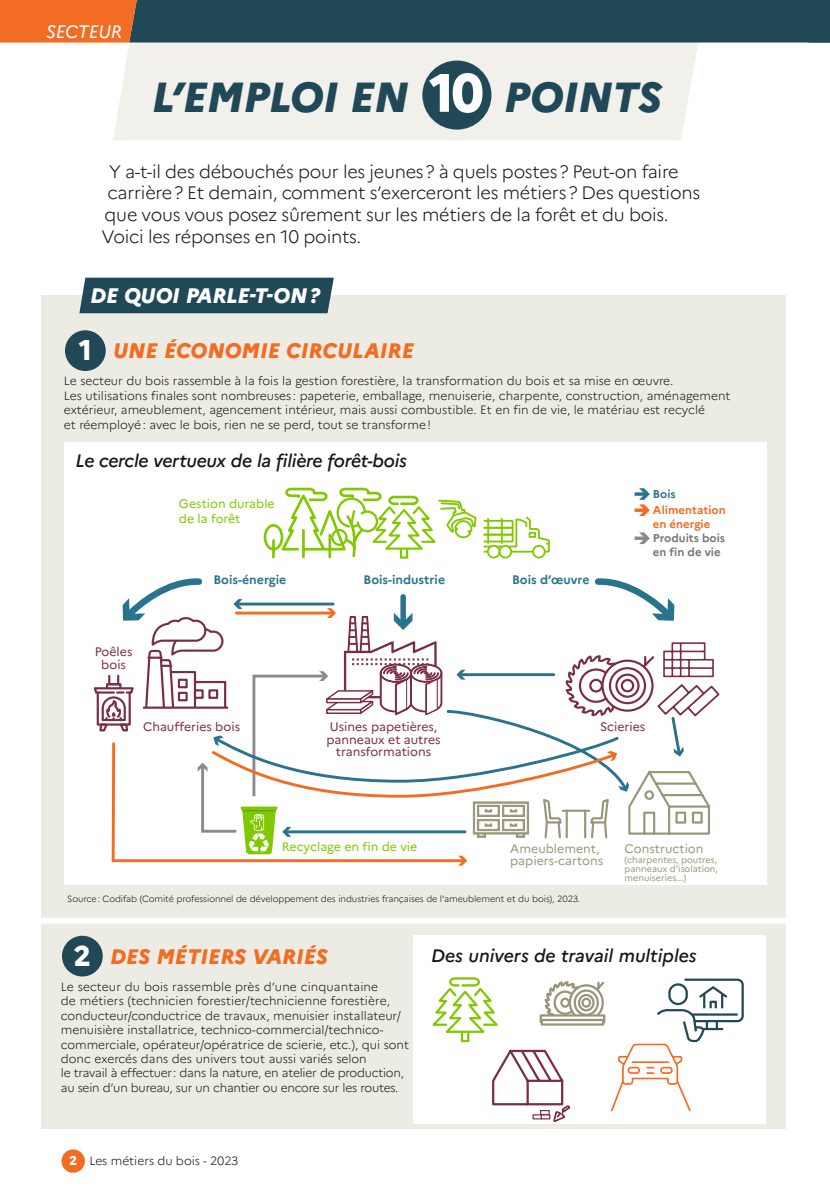
<style>
.page{position:relative;width:830px;height:1191px;background:#fff}
.page>*{position:absolute;margin:0;border:0;box-sizing:border-box;transform-origin:0 0}
.t1{font:italic 800 42px "Marianne";letter-spacing:-.01em;color:#214857}
.t2{font:italic 800 21px "Marianne";color:#f36c24}
.t3{font:italic 800 21px "Marianne";letter-spacing:-.01em;color:#fff}
.t4{font:300 18px "Marianne";letter-spacing:-.015em;color:#151616}
.t5{font:italic 500 18px "Marianne";letter-spacing:-.015em;color:#151616}
.t6{font:italic 18px "Marianne";letter-spacing:-.01em;color:#fff}
.t7{font:12.3px/12.3px "Marianne";color:#7a2d46;text-align:center}
.t8{font:12.3px/14.9px "Marianne";color:#80c800}
.t9{font:12.3px/12.3px "Marianne";color:#989679}
.t10{font:700 12.3px "Marianne";color:#29738d}
.t11{font:300 12px/14.4px "Marianne";color:#151616}
.t12{font:700 11.4px/13.6px "Marianne";color:#747574}
.t13{font:700 11.4px/13.6px "Marianne";color:#f36c24}
.t14{font:700 11.4px "Marianne";color:#29738d}
.t15{font:300 9px "Marianne";letter-spacing:-.01em;color:#151616}
.t16{font:9px/9px "Marianne";color:#989679;text-align:justify}
.s1{font-style:normal;font-size:54px;color:#fff}
.s2{font-style:normal;font-size:28.5px;color:#fff}
.s3{font-weight:800;font-size:12.75px;color:#fff}
</style>
<div class="page">
<div style="left:61px;top:1149px;width:24px;height:23px;background:#f36c24;border-radius:50%"></div>
<div style="left:113px;top:43px;width:585px;height:97px;background:#f1f0ea"></div>
<div style="left:41px;top:295px;width:744px;height:833px;background:#edece4"></div>
<div style="left:24px;top:917px;width:771px;height:6px;background:#fff"></div>
<div style="left:64px;top:442px;width:701px;height:442px;background:#fff"></div>
<svg style="left:93px;top:487px;width:627px;height:378px"></svg>
<div style="left:413px;top:935px;width:352px;height:188px;background:#fff"></div>
<div style="left:422px;top:61px;width:69px;height:69px;background:#214857;border-radius:50%"></div>
<div style="left:79px;top:278px;width:254px;height:35px;background:#214857"></div>
<div style="left:65px;top:330px;width:41px;height:41px;background:#214857;border-radius:50%"></div>
<div style="left:62px;top:935px;width:41px;height:41px;background:#214857;border-radius:50%"></div>
<svg style="left:428px;top:977px;width:316px;height:147px"></svg>
<svg style="left:0;top:0;width:830px;height:43px;background:#444f50"></svg>
<h3 class="t6" style="left:46px;top:26px;width:78px">SECTEUR</h3>
<h1 class="t1" style="left:152px;top:82px;width:511px">L’EMPLOI EN <span class="s1">10</span> POINTS</h1>
<h3 class="t4" style="left:109px;top:165px;width:570px">Y a-t-il des débouchés pour les jeunes? à quels postes? Peut-on faire</h3>
<h3 class="t4" style="left:108px;top:187px;width:593px">carrière? Et demain, comment s’exerceront les métiers? Des questions</h3>
<h3 class="t4" style="left:105px;top:208px;width:565px">que vous vous posez sûrement sur les métiers de la forêt et du bois.</h3>
<h3 class="t4" style="left:102px;top:230px;width:261px">Voici les réponses en 10 points.</h3>
<h2 class="t3" style="left:90px;top:288px;width:231px">DE QUOI PARLE-T-ON?</h2>
<h2 class="t2" style="left:79px;top:343px;width:336px"><span class="s2">1</span> UNE ÉCONOMIE CIRCULAIRE</h2>
<p class="t11" style="left:64px;top:375px;width:668px">Le secteur du bois rassemble à la fois la gestion forestière, la transformation du bois et sa mise en œuvre.<br>Les utilisations finales sont nombreuses : papeterie, emballage, menuiserie, charpente, construction, aménagement extérieur, ameublement, agencement intérieur, mais aussi combustible. Et en fin de vie, le matériau est recyclé<br>et réemployé: avec le bois, rien ne se perd, tout se transforme!</p>
<h3 class="t5" style="left:75px;top:453px;width:333px">Le cercle vertueux de la filière forêt-bois</h3>
<p class="t8" style="left:179px;top:498px;width:97px">Gestion durable de la forêt</p>
<p class="t10" style="left:213px;top:575px;width:74px">Bois-énergie</p>
<p class="t7" style="left:95px;top:647px;width:39px">Poêles bois</p>
<p class="t7" style="left:143px;top:722px;width:98px">Chaufferies bois</p>
<p class="t10" style="left:363px;top:575px;width:83px">Bois-industrie</p>
<p class="t7" style="left:326px;top:722px;width:115px">Usines papetières, panneaux et autres transformations</p>
<p class="t8" style="left:281px;top:841px;width:137px">Recyclage en fin de vie</p>
<p class="t10" style="left:511px;top:575px;width:79px">Bois d’œuvre</p>
<p class="t14" style="left:652px;top:490px;width:24px">Bois</p>
<p class="t13" style="left:652px;top:505px;width:74px">Alimentation en énergie</p>
<p class="t12" style="left:652px;top:533px;width:74px">Produits bois en fin de vie</p>
<p class="t7" style="left:599px;top:722px;width:47px">Scieries</p>
<p class="t9" style="left:510px;top:843px;width:94px">Ameublement, papiers-cartons</p>
<p class="t9" style="left:624px;top:843px;width:80px">Construction</p>
<p class="t16" style="left:624px;top:857px;width:95px">(charpentes, poutres, panneaux d’isolation, menuiseries...)</p>
<p class="t15" style="left:67px;top:895px;width:514px">Source: Codifab (Comité professionnel de développement des industries françaises de l’ameublement et du bois), 2023.</p>
<h2 class="t2" style="left:74px;top:949px;width:255px"><span class="s2">2</span> DES MÉTIERS VARIÉS</h2>
<p class="t11" style="left:61px;top:981px;width:349px">Le secteur du bois rassemble près d’une cinquantaine<br>de métiers (technicien forestier/technicienne forestière, conducteur/conductrice de travaux, menuisier installateur/ menuisière installatrice, technico-commercial/technico&shy;commerciale, opérateur/opératrice de scierie, etc.), qui sont donc exercés dans des univers tout aussi variés selon<br>le travail à effectuer: dans la nature, en atelier de production, au sein d’un bureau, sur un chantier ou encore sur les routes.</p>
<h3 class="t5" style="left:431px;top:948px;width:267px">Des univers de travail multiples</h3>
<p class="t11" style="left:69px;top:1154px;width:170px"><span class="s3">2</span> Les métiers du bois - 2023</p>
</div>
